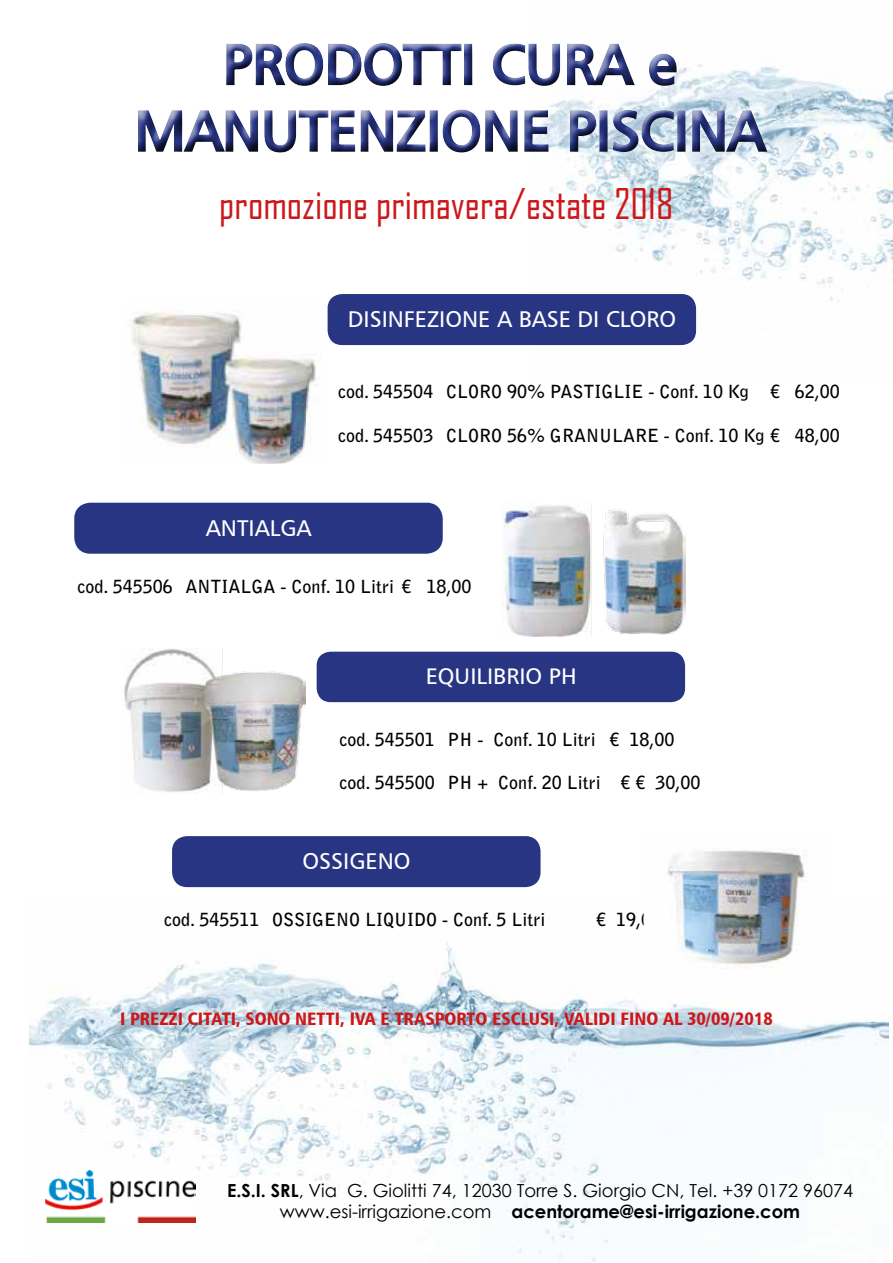
<style>
.page{position:relative;width:893px;height:1263px;background:#fff}
.page>*{position:absolute;margin:0;border:0;box-sizing:border-box;transform-origin:0 0}
.t1{font:55.5px/66.6px "Humanist 777 BT Roman B";color:#283583;text-align:center}
.t2{font:40.5px "Agency FB";color:#cd171a}
.t3{font:22.8px "Humanist 777 BT Roman B";color:#fff}
.t4{font:22.65px "Humanist 777 BT Roman B";color:#fff}
.t5{font:700 18px "Bell Gothic Std";color:#000}
.t6{font:18px/21.6px "Century Gothic";color:#000;text-align:center}
.t7{font:18px "Humanist 777 BT Black Condensed B";color:#cd171a}
.s1{font-weight:700}
</style>
<div class="page">
<img style="left:532px;top:69px;width:361px;height:277px">
<img style="left:30px;top:942px;width:859px;height:321px">
<svg style="left:532px;top:163px;width:146px;height:8px"></svg>
<svg style="left:689px;top:163px;width:81px;height:8px"></svg>
<div style="left:129px;top:37px;width:648px;height:126px;background:#000;opacity:.75"></div>
<img style="left:46px;top:1170px;width:150px;height:53px">
<img style="left:132px;top:311px;width:184px;height:153px">
<img style="left:502px;top:503px;width:183px;height:134px">
<img style="left:124px;top:649px;width:182px;height:145px">
<img style="left:643px;top:850px;width:184px;height:120px">
<div style="left:328px;top:294px;width:368px;height:51px;background:#283583;border-radius:14px"></div>
<div style="left:74px;top:503px;width:369px;height:51px;background:#283583;border-radius:16px"></div>
<div style="left:317px;top:652px;width:368px;height:50px;background:#283583;border-radius:14px"></div>
<div style="left:172px;top:836px;width:369px;height:51px;background:#283583;border-radius:15px"></div>
<h1 class="t1" style="left:135px;top:30px;width:631px">PRODOTTI CURA e<br>MANUTENZIONE PISCINA</h1>
<h2 class="t2" style="left:219px;top:179px;width:456px">promozione primavera/estate 2018</h2>
<p class="t3" style="left:348px;top:305px;width:330px">DISINFEZIONE A BASE DI CLORO</p>
<p class="t5" style="left:338px;top:381px;width:503px">cod. 545504 CLORO 90% PASTIGLIE - Conf. 10 Kg € 62,00</p>
<p class="t5" style="left:338px;top:424px;width:503px">cod. 545503 CLORO 56% GRANULARE - Conf. 10 Kg € 48,00</p>
<p class="t3" style="left:206px;top:513px;width:107px">ANTIALGA</p>
<p class="t5" style="left:78px;top:575px;width:395px">cod. 545506 ANTIALGA - Conf. 10 Litri € 18,00</p>
<p class="t4" style="left:426px;top:662px;width:152px">EQUILIBRIO PH</p>
<p class="t5" style="left:340px;top:729px;width:336px">cod. 545501 PH - Conf. 10 Litri € 18,00</p>
<p class="t5" style="left:340px;top:772px;width:362px">cod. 545500 PH + Conf. 20 Litri € € 30,00</p>
<p class="t3" style="left:302px;top:847px;width:110px">OSSIGENO</p>
<p class="t5" style="left:164px;top:908px;width:383px">cod. 545511 OSSIGENO LIQUIDO - Conf. 5 Litri</p>
<p class="t5" style="left:596px;top:908px;width:66px">€ 19,00</p>
<p class="t7" style="left:120px;top:1007px;width:654px">I PREZZI CITATI, SONO NETTI, IVA E TRASPORTO ESCLUSI, VALIDI FINO AL 30/09/2018</p>
<p class="t6" style="left:227px;top:1179px;width:627px"><span class="s1">E.S.I. SRL</span>, Via G. Giolitti 74, 12030 Torre S. Giorgio CN, Tel. +39 0172 96074 www.esi-irrigazione.com <span class="s1">acentorame@esi-irrigazione.com</span></p>
</div>
